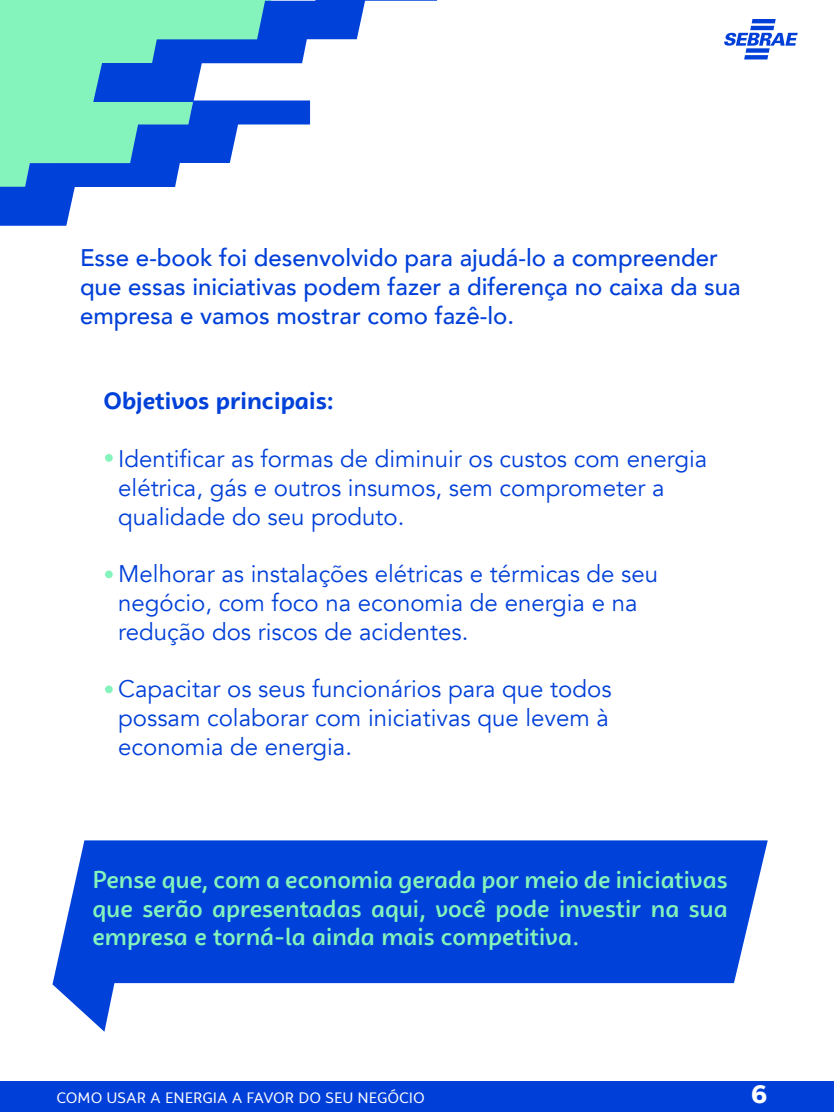
<style>
.page{position:relative;width:834px;height:1112px;background:#fff}
.page>*{position:absolute;margin:0;border:0;box-sizing:border-box;transform-origin:0 0}
.t1{font:900 25px "Campuni";color:#fff}
.t2{font:24px/28.8px "Avenir";color:#0040d9}
.t3{font:500 24px/28.8px "Avenir";color:#0040d9}
.t4{font:500 24px/28.8px "Campuni";color:#84f4bc;text-align:justify}
.t5{font:700 24px "Campuni";color:#0041d9}
.t6{font:15px "Campuni";color:#fff}
</style>
<div class="page">
<div style="left:0;top:1082px;width:834px;height:30px;background:#0040d9"></div>
<svg style="left:52px;top:840px;width:716px;height:192px;fill:#0041d9"></svg>
<div style="left:0;top:0;width:93px;height:100px;background:#84f4bc"></div>
<svg style="left:0;top:100px;width:310px;height:126px"></svg>
<svg style="left:93px;top:0;width:344px;height:102px"></svg>
<div style="left:105px;top:454px;width:8px;height:8px;background:#84f4bc;border-radius:50%"></div>
<div style="left:105px;top:570px;width:8px;height:8px;background:#84f4bc;border-radius:50%"></div>
<div style="left:105px;top:686px;width:8px;height:7px;background:#84f4bc;border-radius:50%"></div>
<svg style="left:724px;top:19px;width:74px;height:40px"></svg>
<p class="t3" style="left:80px;top:242px;width:662px">Esse e-book foi desenvolvido para ajudá-lo a compreender que essas iniciativas podem fazer a diferença no caixa da sua empresa e vamos mostrar como fazê-lo.</p>
<p class="t5" style="left:103px;top:386px;width:232px">Objetivos principais:</p>
<p class="t2" style="left:118px;top:445px;width:590px">Identificar as formas de diminuir os custos com energia elétrica, gás e outros insumos, sem comprometer a qualidade do seu produto.</p>
<p class="t2" style="left:118px;top:560px;width:541px">Melhorar as instalações elétricas e térmicas de seu negócio, com foco na economia de energia e na redução dos riscos de acidentes.</p>
<p class="t2" style="left:118px;top:675px;width:495px;text-align:justify">Capacitar os seus funcionários para que todos possam colaborar com iniciativas que levem à economia de energia.</p>
<p class="t4" style="left:93px;top:865px;width:637px">Pense que, com a economia gerada por meio de iniciativas que serão apresentadas aqui, você pode investir na sua empresa e torná-la ainda mais competitiva.</p>
<p class="t6" style="left:56px;top:1088px;width:370px">COMO USAR A ENERGIA A FAVOR DO SEU NEGÓCIO</p>
<p class="t1" style="left:751px;top:1078px;width:18px">6</p>
</div>
